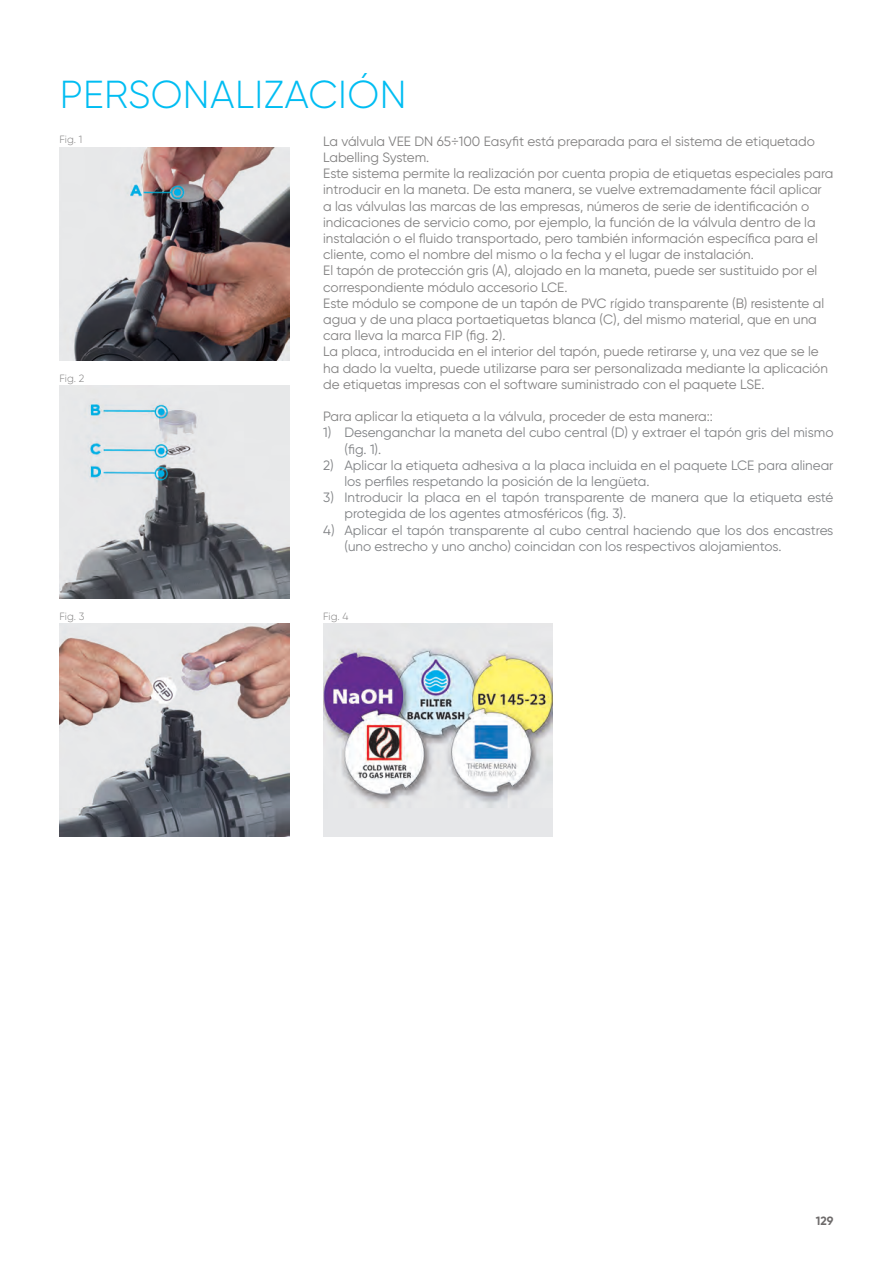
<style>
.page{position:relative;width:893px;height:1263px;background:#fff}
.page>*{position:absolute;margin:0;border:0;box-sizing:border-box;transform-origin:0 0}
.C-N-Titolo{font:300 39px "Gilroy";letter-spacing:.01em;color:#01bdf2}
.C-8-Testo{font:13.5px/16.2px "Gilroy";color:#828181}
.t1{font:13.5px/16.2px "Gilroy";color:#808285}
.t2{font:700 12px "Gilroy";color:#6e6b6b}
.C-8-Img_didascalia{font:300 10.5px "Gilroy";color:#828181}
</style>
<div class="page">
<img style="left:60px;top:148px;width:229px;height:212px">
<img style="left:60px;top:386px;width:229px;height:212px">
<img style="left:60px;top:624px;width:229px;height:213px">
<img style="left:323px;top:624px;width:230px;height:213px">
<p class="C-N-Titolo" style="left:60px;top:71px;width:348px">PERSONALIZACIÓN</p>
<p class="C-8-Img_didascalia" style="left:60px;top:133px;width:24px">Fig. 1</p>
<p class="C-8-Testo" style="left:323px;top:133px;width:493px">La válvula VEE DN 65÷100 Easyfit está preparada para el sistema de etiquetado</p>
<p class="C-8-Testo" style="left:323px;top:149px;width:108px">Labelling System.</p>
<p class="C-8-Testo" style="left:323px;top:165px;width:512px">Este sistema permite la realización por cuenta propia de etiquetas especiales para</p>
<p class="C-8-Testo" style="left:323px;top:181px;width:500px">introducir en la maneta. De esta manera, se vuelve extremadamente fácil aplicar a las válvulas las marcas de las empresas, números de serie de identificación o indicaciones de servicio como, por ejemplo, la función de la válvula dentro de la instalación o el fluido transportado, pero también información específica para el cliente, como el nombre del mismo o la fecha y el lugar de instalación.</p>
<p class="C-8-Testo" style="left:323px;top:262px;width:496px">El tapón de protección gris (A), alojado en la maneta, puede ser sustituido por el</p>
<p class="C-8-Testo" style="left:323px;top:279px;width:246px">correspondiente módulo accesorio LCE.</p>
<p class="C-8-Testo" style="left:323px;top:295px;width:503px">Este módulo se compone de un tapón de PVC rígido transparente (B) resistente al</p>
<p class="C-8-Testo" style="left:323px;top:311px;width:495px">agua y de una placa portaetiquetas blanca (C), del mismo material, que en una cara lleva la marca FIP (fig. 2).</p>
<p class="C-8-Testo" style="left:323px;top:343px;width:506px">La placa, introducida en el interior del tapón, puede retirarse y, una vez que se le ha dado la vuelta, puede utilizarse para ser personalizada mediante la aplicación de etiquetas impresas con el software suministrado con el paquete LSE.</p>
<p class="C-8-Testo" style="left:323px;top:408px;width:391px">Para aplicar la etiqueta a la válvula, proceder de esta manera::</p>
<p class="t1" style="left:344px;top:424px;width:491px;text-indent:-21px">1) Desenganchar la maneta del cubo central (D) y extraer el tapón gris del mismo (fig. 1).</p>
<p class="t1" style="left:344px;top:457px;width:491px;text-indent:-21px">2) Aplicar la etiqueta adhesiva a la placa incluida en el paquete LCE para alinear los perfiles respetando la posición de la lengüeta.</p>
<p class="t1" style="left:344px;top:489px;width:491px;text-indent:-21px">3) Introducir la placa en el tapón transparente de manera que la etiqueta esté protegida de los agentes atmosféricos (fig. 3).</p>
<p class="t1" style="left:344px;top:522px;width:490px;text-indent:-21px">4) Aplicar el tapón transparente al cubo central haciendo que los dos encastres (uno estrecho y uno ancho) coincidan con los respectivos alojamientos.</p>
<p class="C-8-Img_didascalia" style="left:60px;top:371px;width:26px">Fig. 2</p>
<p class="C-8-Img_didascalia" style="left:60px;top:610px;width:27px">Fig. 3</p>
<p class="C-8-Img_didascalia" style="left:323px;top:610px;width:27px">Fig. 4</p>
<p class="t2" style="left:816px;top:1213px;width:19px">129</p>
</div>
